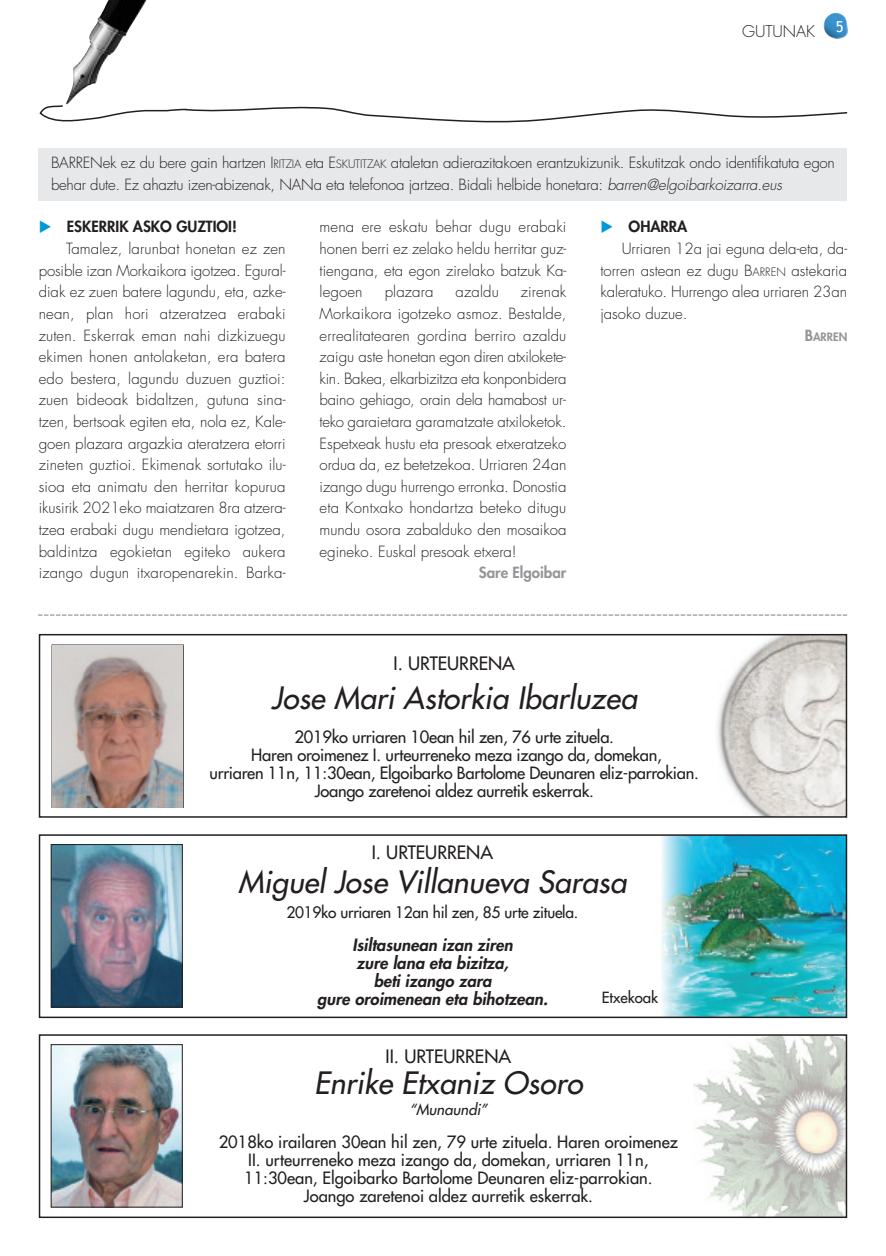
<style>
.page{position:relative;width:886px;height:1256px;background:#fff}
.page>*{position:absolute;margin:0;border:0;box-sizing:border-box;transform-origin:0 0}
.t1{font:italic 30px "Futura";letter-spacing:.005em;color:#231f20}
.t2{font:18px "Futura";color:#231f20}
.t3{font:16.5px/18px "Futura";color:#231f20;text-align:center}
.t4{font:italic 800 16.5px/18px "Futura";letter-spacing:.005em;color:#231f20;text-align:center}
.t5{font:300 15.75px "Futura";color:#231f20}
.t6{font:15.45px "Futura";letter-spacing:-.015em;color:#231f20}
.t7{font:300 15px/21.6px "Futura";color:#231f20;text-align:justify}
.t8{font:800 15px "Futura";color:#231f20}
.t9{font:800 15px "Futura";color:#939598}
.t10{font:italic 15px "Futura";letter-spacing:.005em;color:#231f20}
.t11{font:15px "Futura";color:#231f20}
.t12{font:15px "Trebuchet MS";color:#fff}
.t13{font:800 11.25px "Futura";color:#939598}
.s1{font-size:11.25px}
.s2{font-style:italic}
.s3{color:#0099d8}
.s4{font-size:15px}
</style>
<div class="page">
<img style="left:823px;top:13px;width:24px;height:26px">
<img style="left:66px;top:0;width:81px;height:104px">
<svg style="left:39px;top:104px;width:809px;height:19px"></svg>
<div style="left:39px;top:148px;width:808px;height:52px;background:#e7e8e9"></div>
<svg style="left:38px;top:614px;width:809px;height:2px"></svg>
<img style="left:661px;top:837px;width:183px;height:178px">
<div style="left:39px;top:834px;width:808px;height:184px;border:2px solid #231f20"></div>
<img style="left:53px;top:846px;width:128px;height:159px">
<div style="left:51px;top:844px;width:132px;height:163px;border:1px solid #231f20"></div>
<img style="left:717px;top:637px;width:127px;height:177px">
<div style="left:39px;top:634px;width:808px;height:183px;border:2px solid #231f20"></div>
<img style="left:52px;top:645px;width:131px;height:162px">
<img style="left:693px;top:1037px;width:151px;height:177px">
<div style="left:39px;top:1034px;width:808px;height:183px;border:2px solid #231f20"></div>
<img style="left:53px;top:1046px;width:128px;height:159px">
<div style="left:51px;top:1044px;width:132px;height:163px;border:1px solid #231f20"></div>
<p class="t5" style="left:742px;top:24px;width:75px">GUTUNAK</p>
<p class="t12" style="left:835px;top:18px;width:9px">5</p>
<p class="t7" style="left:51px;top:153px;width:785px">BARRENek ez du bere gain hartzen I<span class="s1">RITZIA</span> eta E<span class="s1">SKUTITZAK</span> ataletan adierazitakoen erantzukizunik. Eskutitzak ondo identifikatuta egon behar dute. Ez ahaztu izen-abizenak, NANa eta telefonoa jartzea. Bidali helbide honetara: <span class="s2">barren@elgoibarkoizarra.eus</span></p>
<p class="t8" style="left:39px;top:220px;width:200px"><span class="s3">◆</span> ESKERRIK ASKO GUZTIOI!</p>
<p class="t7" style="left:66px;top:239px;width:221px">Tamalez, larunbat honetan ez zen</p>
<p class="t7" style="left:39px;top:261px;width:248px">posible izan Morkaikora igotzea. Egural-</p>
<p class="t7" style="left:39px;top:282px;width:248px">diak ez zuen batere lagundu, eta, azke-</p>
<p class="t7" style="left:39px;top:304px;width:248px">nean, plan hori atzeratzea erabaki</p>
<p class="t7" style="left:39px;top:325px;width:248px">zuten. Eskerrak eman nahi dizkizuegu</p>
<p class="t7" style="left:39px;top:347px;width:248px">ekimen honen antolaketan, era batera</p>
<p class="t7" style="left:39px;top:369px;width:248px">edo bestera, lagundu duzuen guztioi:</p>
<p class="t7" style="left:39px;top:390px;width:248px">zuen bideoak bidaltzen, gutuna sina-</p>
<p class="t7" style="left:39px;top:412px;width:248px">tzen, bertsoak egiten eta, nola ez, Kale-</p>
<p class="t7" style="left:39px;top:433px;width:248px">goen plazara argazkia ateratzera etorri</p>
<p class="t7" style="left:39px;top:455px;width:248px">zineten guztioi. Ekimenak sortutako ilu-</p>
<p class="t7" style="left:39px;top:477px;width:248px">sioa eta animatu den herritar kopurua</p>
<p class="t7" style="left:39px;top:498px;width:248px">ikusirik 2021eko maiatzaren 8ra atzera-</p>
<p class="t7" style="left:39px;top:520px;width:248px">tzea erabaki dugu mendietara igotzea,</p>
<p class="t7" style="left:39px;top:541px;width:248px">baldintza egokietan egiteko aukera</p>
<p class="t7" style="left:39px;top:563px;width:248px">izango dugun itxaropenarekin. Barka-</p>
<p class="t7" style="left:319px;top:217px;width:248px">mena ere eskatu behar dugu erabaki honen berri ez zelako heldu herritar guz&shy;tiengana, eta egon zirelako batzuk Ka&shy;legoen</p>
<p class="t7" style="left:319px;top:282px;width:248px;text-indent:201px">zirenak Morkaikora igotzeko asmoz. Bestalde, errealitatearen gordina berriro azaldu zaigu aste honetan egon diren atxilokete&shy;kin. Bakea, elkarbizitza eta konponbidera baino gehiago, orain dela hamabost ur&shy;teko garaietara garamatzate atxiloketok.<br>Espetxeak hustu eta presoak etxeratzeko ordua da, ez betetzekoa. Urriaren 24an izango dugu hurrengo erronka. Donostia eta Kontxako hondartza beteko ditugu mundu osora zabalduko den mosaikoa egineko. Euskal presoak etxera!</p>
<p class="t9" style="left:479px;top:565px;width:89px">Sare Elgoibar</p>
<p class="t7" style="left:384px;top:282px;width:50px">plazara</p>
<p class="t7" style="left:455px;top:282px;width:45px">azaldu</p>
<p class="t8" style="left:600px;top:220px;width:88px"><span class="s3">◆</span> OHARRA</p>
<p class="t7" style="left:621px;top:239px;width:227px">Urriaren 12a jai eguna dela-eta, da-</p>
<p class="t7" style="left:600px;top:261px;width:248px">torren astean ez dugu B<span class="s1">ARREN</span> astekaria</p>
<p class="t7" style="left:600px;top:282px;width:248px">kaleratuko. Hurrengo alea urriaren 23an</p>
<p class="t7" style="left:600px;top:304px;width:88px">jasoko duzue.</p>
<p class="t13" style="left:804px;top:331px;width:44px"><span class="s4">B</span>ARREN</p>
<p class="t2" style="left:393px;top:654px;width:123px">I. URTEURRENA</p>
<h1 class="t1" style="left:271px;top:682px;width:367px">Jose Mari Astorkia Ibarluzea</h1>
<p class="t3" style="left:209px;top:729px;width:491px">2019ko urriaren 10ean hil zen, 76 urte zituela.<br>Haren oroimenez I. urteurreneko meza izango da, domekan,<br>urriaren 11n, 11:30ean, Elgoibarko Bartolome Deunaren eliz-parrokian.<br>Joango zaretenoi aldez aurretik eskerrak.</p>
<p class="t2" style="left:371px;top:843px;width:123px">I. URTEURRENA</p>
<h1 class="t1" style="left:238px;top:866px;width:389px">Miguel Jose Villanueva Sarasa</h1>
<p class="t6" style="left:286px;top:904px;width:293px">2019ko urriaren 12an hil zen, 85 urte zituela.</p>
<p class="t4" style="left:317px;top:936px;width:232px">Isiltasunean izan ziren<br>zure lana eta bizitza,<br>beti izango zara<br>gure oroimenean eta bihotzean.</p>
<p class="t11" style="left:601px;top:989px;width:58px">Etxekoak</p>
<p class="t2" style="left:385px;top:1047px;width:127px">II. URTEURRENA</p>
<h1 class="t1" style="left:314px;top:1068px;width:270px">Enrike Etxaniz Osoro</h1>
<p class="t10" style="left:409px;top:1102px;width:79px">“Munaundi”</p>
<p class="t3" style="left:219px;top:1134px;width:461px">2018ko irailaren 30ean hil zen, 79 urte zituela. Haren oroimenez II. urteurreneko meza izango da, domekan, urriaren 11n, 11:30ean, Elgoibarko Bartolome Deunaren eliz-parrokian.<br>Joango zaretenoi aldez aurretik eskerrak.</p>
</div>
